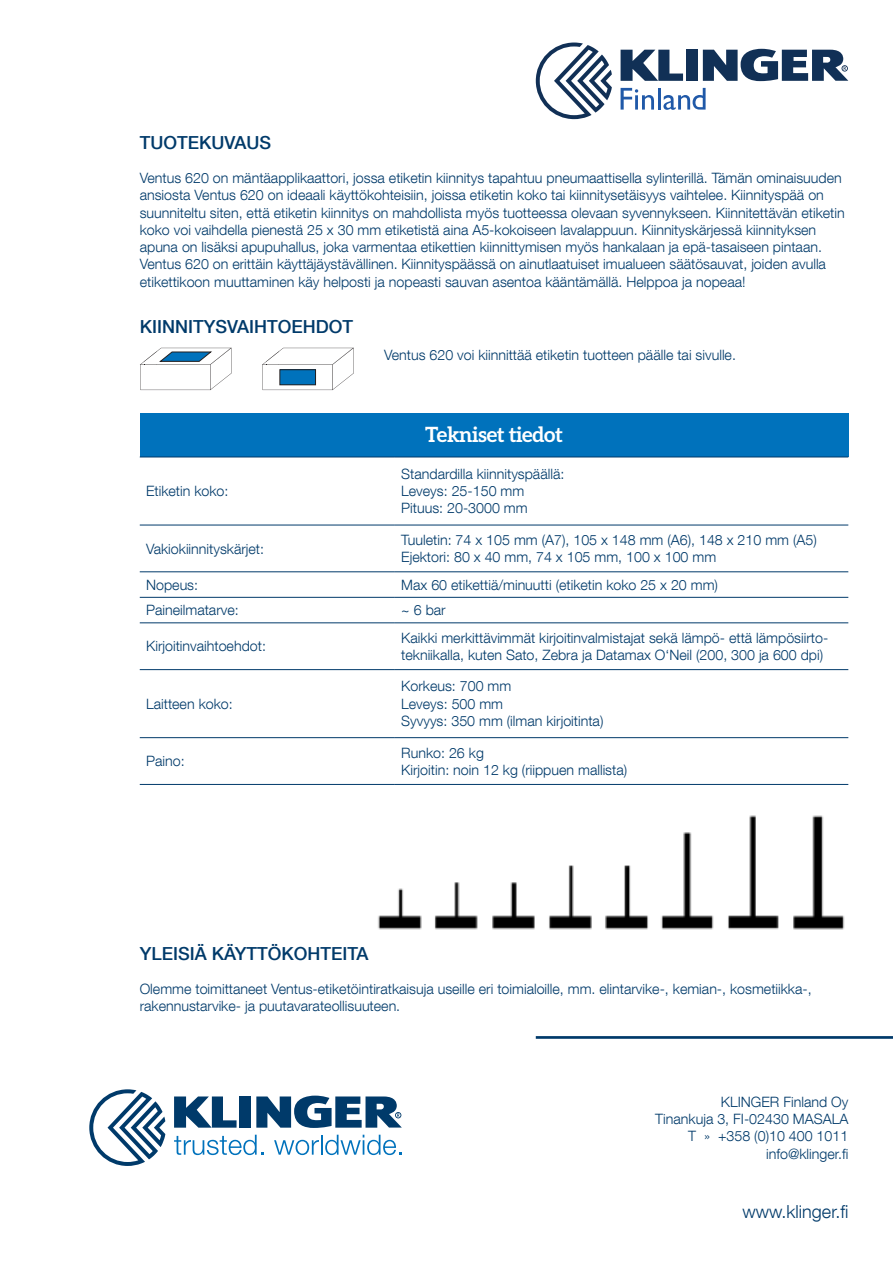
<style>
.page{position:relative;width:893px;height:1263px;background:#fff}
.page>*{position:absolute;margin:0;border:0;box-sizing:border-box;transform-origin:0 0}
.Taulukko_-_otsikko{font:700 21px "Aleo";letter-spacing:-.02em;color:#fff}
.t1{font:500 18px "Helvetica Neue LT Com";color:#003a6a}
.t2{font:300 18px "Helvetica Neue LT Com";color:#003a6a}
.Leipäteksti{font:300 14.25px/17.2px "Helvetica Neue LT Com";color:#003a6a}
.s1{font-family:"Helvetica Neue LT Pro"}
</style>
<div class="page">
<svg style="left:140px;top:348px;width:91px;height:42px"></svg>
<svg style="left:262px;top:348px;width:92px;height:42px"></svg>
<img style="left:378px;top:815px;width:467px;height:115px">
<div style="left:140px;top:414px;width:708px;height:43px;background:#0072bc"></div>
<hr style="left:140px;top:525px;width:255px;height:1px;background:#003a6a">
<hr style="left:395px;top:525px;width:453px;height:1px;background:#003a6a">
<hr style="left:140px;top:571px;width:255px;height:1px;background:#003a6a">
<hr style="left:395px;top:571px;width:453px;height:1px;background:#003a6a">
<hr style="left:140px;top:597px;width:255px;height:1px;background:#003a6a">
<hr style="left:395px;top:597px;width:453px;height:1px;background:#003a6a">
<hr style="left:140px;top:622px;width:255px;height:1px;background:#003a6a">
<hr style="left:395px;top:622px;width:453px;height:1px;background:#003a6a">
<hr style="left:140px;top:669px;width:255px;height:1px;background:#003a6a">
<hr style="left:395px;top:669px;width:453px;height:1px;background:#003a6a">
<hr style="left:140px;top:737px;width:255px;height:1px;background:#003a6a">
<hr style="left:395px;top:737px;width:453px;height:1px;background:#003a6a">
<hr style="left:140px;top:457px;width:255px;height:1px;background:#003a6a">
<hr style="left:395px;top:457px;width:453px;height:1px;background:#003a6a">
<hr style="left:140px;top:784px;width:255px;height:1px;background:#003a6a">
<hr style="left:395px;top:784px;width:453px;height:1px;background:#003a6a">
<hr style="left:536px;top:1036px;width:357px;height:3px;background:#003a6a">
<div style="left:239px;top:1096px;width:12px;height:32px;background:#003a6a"></div>
<svg style="left:174px;top:1096px;width:63px;height:32px"></svg>
<svg style="left:256px;top:1095px;width:146px;height:33px"></svg>
<svg style="left:89px;top:1089px;width:76px;height:77px"></svg>
<svg style="left:174px;top:1135px;width:89px;height:20px"></svg>
<svg style="left:274px;top:1135px;width:128px;height:20px"></svg>
<div style="left:686px;top:50px;width:11px;height:31px;background:#113056"></div>
<svg style="left:621px;top:50px;width:62px;height:31px"></svg>
<svg style="left:703px;top:49px;width:145px;height:32px"></svg>
<svg style="left:536px;top:43px;width:76px;height:76px"></svg>
<svg style="left:621px;top:88px;width:33px;height:22px"></svg>
<hr style="left:658px;top:88px;width:2px;height:22px;background:#2059a8">
<svg style="left:663px;top:88px;width:43px;height:22px"></svg>
<p class="t1" style="left:140px;top:131px;width:133px">TUOTEKUVAUS</p>
<p class="Leipäteksti" style="left:140px;top:169px;width:706px">Ventus 620 on mäntäapplikaattori, jossa etiketin kiinnitys tapahtuu pneumaattisella sylinterillä. Tämän ominaisuuden ansiosta Ventus 620 on ideaali käyttökohteisiin, joissa etiketin koko tai kiinnitysetäisyys vaihtelee. Kiinnityspää on suunniteltu siten, että etiketin kiinnitys on mahdollista myös tuotteessa olevaan syvennykseen. Kiinnitettävän etiketin koko voi vaihdella pienestä 25 x 30 mm etiketistä aina A5-kokoiseen lavalappuun. Kiinnityskärjessä kiinnityksen apuna on lisäksi apupuhallus, joka varmentaa etikettien kiinnittymisen myös hankalaan ja epä-tasaiseen pintaan.<br>Ventus 620 on erittäin käyttäjäystävällinen. Kiinnityspäässä on ainutlaatuiset imualueen säätösauvat, joiden avulla etikettikoon muuttaminen käy helposti ja nopeasti sauvan asentoa kääntämällä. Helppoa ja nopeaa!</p>
<p class="t1" style="left:140px;top:316px;width:215px">KIINNITYSVAIHTOEHDOT</p>
<p class="Leipäteksti" style="left:146px;top:482px;width:84px">Etiketin koko:</p>
<p class="Leipäteksti" style="left:146px;top:539px;width:119px">Vakiokiinnityskärjet:</p>
<p class="Leipäteksti" style="left:384px;top:346px;width:353px">Ventus 620 voi kiinnittää etiketin tuotteen päälle tai sivulle.</p>
<p class="Taulukko_-_otsikko" style="left:425px;top:423px;width:139px">Tekniset tiedot</p>
<p class="Leipäteksti" style="left:401px;top:465px;width:165px">Standardilla kiinnityspäällä:</p>
<p class="Leipäteksti" style="left:401px;top:482px;width:125px">Leveys: 25-150 mm</p>
<p class="Leipäteksti" style="left:401px;top:499px;width:128px">Pituus: 20-3000 mm</p>
<p class="Leipäteksti" style="left:401px;top:531px;width:417px">Tuuletin: 74 x 105 mm (A7), 105 x 148 mm (A6), 148 x 210 mm (A5)</p>
<p class="Leipäteksti" style="left:401px;top:548px;width:316px">Ejektori: 80 x 40 mm, 74 x 105 mm, 100 x 100 mm</p>
<p class="Leipäteksti" style="left:146px;top:576px;width:53px">Nopeus:</p>
<p class="Leipäteksti" style="left:401px;top:576px;width:318px">Max 60 etikettiä/minuutti (etiketin koko 25 x 20 mm)</p>
<p class="Leipäteksti" style="left:146px;top:601px;width:94px">Paineilmatarve:</p>
<p class="Leipäteksti" style="left:401px;top:601px;width:46px">~ 6 bar</p>
<p class="Leipäteksti" style="left:146px;top:637px;width:121px">Kirjoitinvaihtoehdot:</p>
<p class="Leipäteksti" style="left:401px;top:629px;width:428px">Kaikki merkittävimmät kirjoitinvalmistajat sekä lämpö- että lämpösiirto-</p>
<p class="Leipäteksti" style="left:401px;top:646px;width:423px">tekniikalla, kuten Sato, Zebra ja Datamax O‘Neil (200, 300 ja 600 dpi)</p>
<p class="Leipäteksti" style="left:146px;top:695px;width:88px">Laitteen koko:</p>
<p class="Leipäteksti" style="left:146px;top:752px;width:40px">Paino:</p>
<p class="Leipäteksti" style="left:401px;top:677px;width:112px">Korkeus: 700 mm</p>
<p class="Leipäteksti" style="left:401px;top:695px;width:103px">Leveys: 500 mm</p>
<p class="Leipäteksti" style="left:401px;top:712px;width:204px">Syvyys: 350 mm (ilman kirjoitinta)</p>
<p class="Leipäteksti" style="left:401px;top:743px;width:84px">Runko: 26 kg</p>
<p class="Leipäteksti" style="left:401px;top:761px;width:227px">Kirjoitin: noin 12 kg (riippuen mallista)</p>
<p class="t1" style="left:140px;top:942px;width:230px">YLEISIÄ KÄYTTÖKOHTEITA</p>
<p class="Leipäteksti" style="left:140px;top:980px;width:673px">Olemme toimittaneet Ventus-etiketöintiratkaisuja useille eri toimialoille, mm. elintarvike-, kemian-, kosmetiikka-, rakennustarvike- ja puutavarateollisuuteen.</p>
<p class="Leipäteksti" style="left:655px;top:1093px;width:195px;text-align:right">KLINGER Finland Oy<br>Tinankuja 3, FI-02430 MASALA<br>T <span class="s1">»</span> +358 (0)10 400 1011 info@klinger.fi</p>
<p class="t2" style="left:743px;top:1200px;width:107px">www.klinger.fi</p>
</div>
